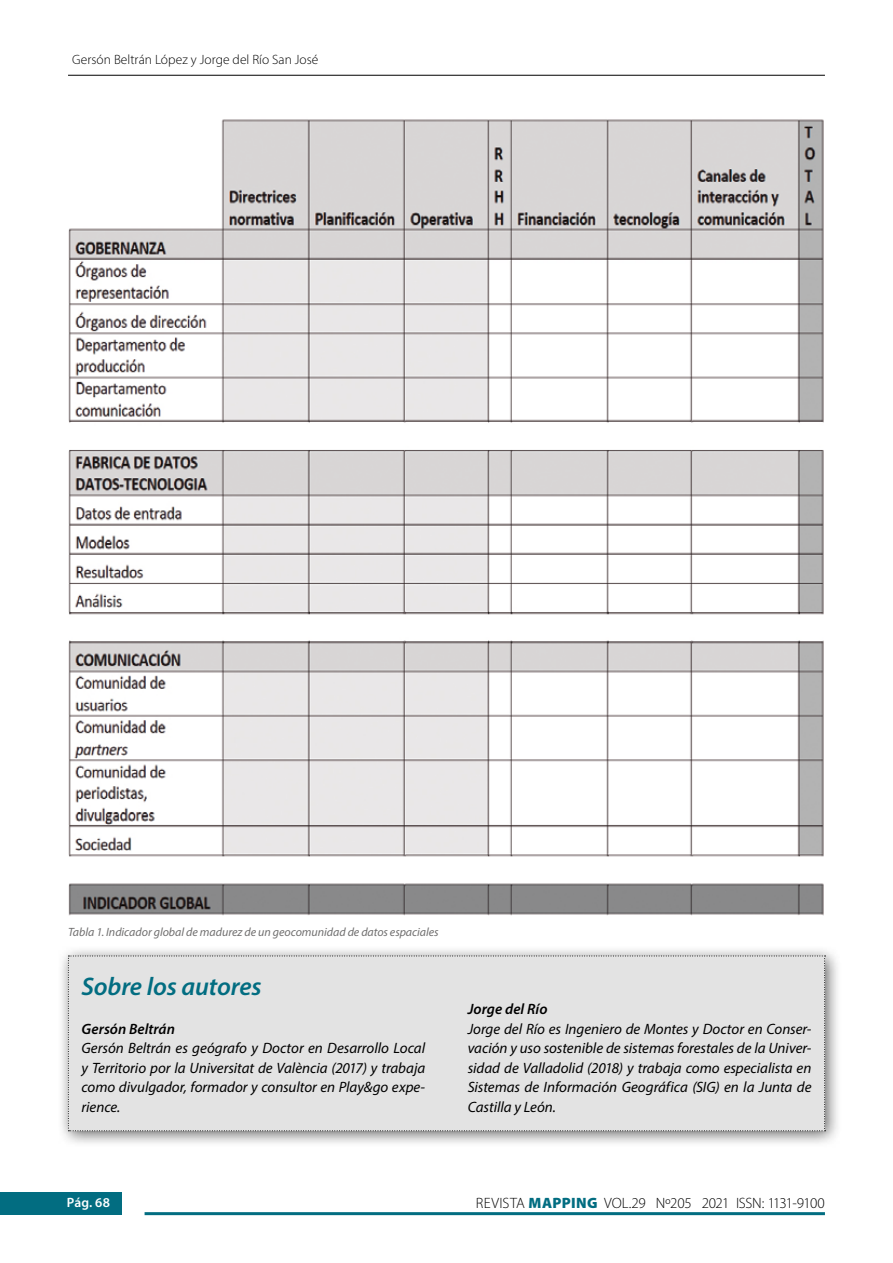
<style>
.page{position:relative;width:893px;height:1263px;background:#fff}
.page>*{position:absolute;margin:0;border:0;box-sizing:border-box;transform-origin:0 0}
.t1{font:italic 600 25.5px "Myriad Pro";letter-spacing:-.005em;color:#026d81}
.t2{font:italic 15px/19.5px "Myriad Pro";color:#000;text-align:justify}
.t3{font:300 15px "Myriad Pro";letter-spacing:-.015em;color:#000}
.t4{font:italic 600 15px "Myriad Pro";letter-spacing:.005em;color:#000}
.t5{font:300 13.5px "Myriad Pro";letter-spacing:.005em;color:#000}
.t6{font:600 13.5px "Myriad Pro";color:#fff}
.t7{font:italic 12px "Myriad Pro";color:#706f6f}
.s1{font-weight:900;color:#026d81}
</style>
<div class="page">
<div style="left:0;top:1193px;width:121px;height:22px;background:#026d81"></div>
<hr style="left:145px;top:1212px;width:680px;height:3px;background:#026d81">
<hr style="left:68px;top:75px;width:757px;height:1px;background:#000">
<img style="left:68px;top:119px;width:756px;height:797px">
<div style="left:57px;top:945px;width:785px;height:203px;background:#000;opacity:.61"></div>
<div style="left:68px;top:956px;width:758px;height:175px;background:#e3e3e3"></div>
<p class="t5" style="left:72px;top:52px;width:248px">Gersón Beltrán López y Jorge del Río San José</p>
<p class="t7" style="left:68px;top:925px;width:372px">Tabla 1. Indicador global de madurez de un geocomunidad de datos espaciales</p>
<h1 class="t1" style="left:82px;top:970px;width:182px">Sobre los autores</h1>
<p class="t4" style="left:82px;top:1019px;width:95px">Gersón Beltrán</p>
<p class="t2" style="left:82px;top:1038px;width:345px">Gersón Beltrán es geógrafo y Doctor en Desarrollo Local y Territorio por la Universitat de València (2017) y trabaja como divulgador, formador y consultor en Play&amp;go expe&shy;rience.</p>
<p class="t4" style="left:468px;top:999px;width:81px">Jorge del Río</p>
<p class="t2" style="left:468px;top:1018px;width:345px">Jorge del Río es Ingeniero de Montes y Doctor en Conser&shy;vación y uso sostenible de sistemas forestales de la Univer&shy;sidad de Valladolid (2018) y trabaja como especialista en Sistemas de Información Geográfica (SIG) en la Junta de Castilla y León.</p>
<p class="t6" style="left:67px;top:1194px;width:44px">Pág. 68</p>
<p class="t3" style="left:476px;top:1194px;width:351px">REVISTA <span class="s1">MAPPING</span> VOL.29 Nº205 2021 ISSN: 1131-9100</p>
</div>
